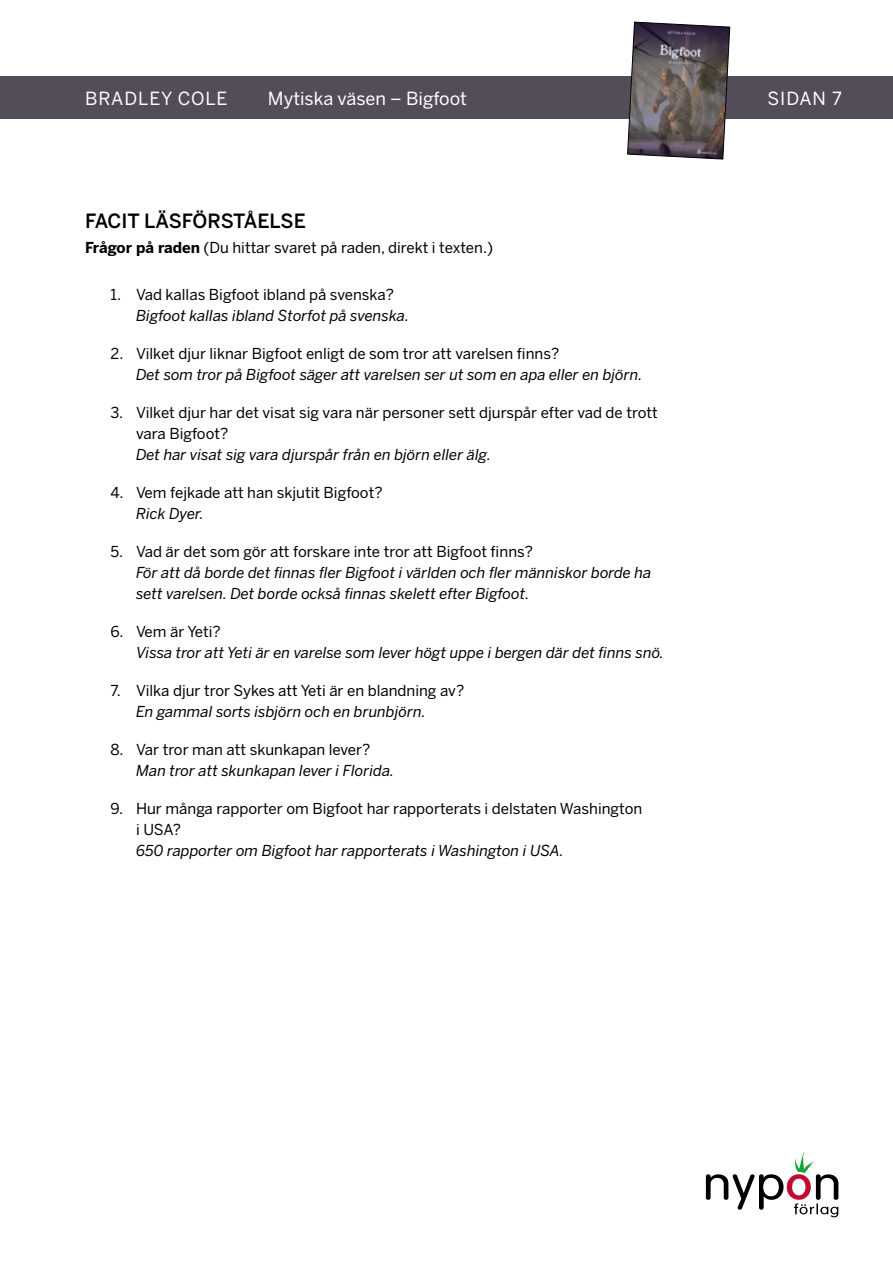
<style>
.page{position:relative;width:893px;height:1263px;background:#fff}
.page>*{position:absolute;margin:0;border:0;box-sizing:border-box;transform-origin:0 0}
.t1{font:500 19.5px "Benton Sans";letter-spacing:-.005em;color:#000}
.t2{font:18px "Benton Sans";color:#fff}
.t3{font:18px "Benton Sans";letter-spacing:.05em;color:#fff}
.t4{font:15px/21px "Benton Sans";color:#000}
.t5{font:italic 15px/21px "Benton Sans";color:#000}
.s1{font-weight:700}
</style>
<div class="page">
<svg style="left:706px;top:1152px;width:132px;height:65px"></svg>
<div style="left:0;top:77px;width:893px;height:42px;background:#534d59"></div>
<svg style="left:627px;top:21px;width:103px;height:139px;background:#696164"></svg>
<p class="t3" style="left:85px;top:87px;width:144px">BRADLEY COLE</p>
<p class="t2" style="left:268px;top:87px;width:201px">Mytiska väsen – Bigfoot</p>
<p class="t2" style="left:768px;top:87px;width:76px">SIDAN 7</p>
<h1 class="t1" style="left:85px;top:209px;width:222px">FACIT LÄSFÖRSTÅELSE</h1>
<p class="t4" style="left:85px;top:237px;width:410px"><span class="s1">Frågor på raden</span> (Du hittar svaret på raden, direkt i texten.)</p>
<p class="t4" style="left:111px;top:284px;width:285px">1. Vad kallas Bigfoot ibland på svenska?</p>
<p class="t5" style="left:136px;top:305px;width:275px">Bigfoot kallas ibland Storfot på svenska.</p>
<p class="t4" style="left:111px;top:343px;width:450px">2. Vilket djur liknar Bigfoot enligt de som tror att varelsen finns?</p>
<p class="t5" style="left:136px;top:364px;width:508px">Det som tror på Bigfoot säger att varelsen ser ut som en apa eller en björn.</p>
<p class="t4" style="left:136px;top:402px;width:523px;text-indent:-26px">3. Vilket djur har det visat sig vara när personer sett djurspår efter vad de trott vara Bigfoot?</p>
<p class="t5" style="left:136px;top:444px;width:357px">Det har visat sig vara djurspår från en björn eller älg.</p>
<p class="t4" style="left:111px;top:482px;width:273px">4. Vem fejkade att han skjutit Bigfoot?</p>
<p class="t5" style="left:136px;top:503px;width:69px">Rick Dyer.</p>
<p class="t4" style="left:111px;top:541px;width:424px">5. Vad är det som gör att forskare inte tror att Bigfoot finns?</p>
<p class="t5" style="left:136px;top:562px;width:517px">För att då borde det finnas fler Bigfoot i världen och fler människor borde ha sett varelsen. Det borde också finnas skelett efter Bigfoot.</p>
<p class="t4" style="left:111px;top:621px;width:112px">6. Vem är Yeti?</p>
<p class="t5" style="left:136px;top:642px;width:529px">Vissa tror att Yeti är en varelse som lever högt uppe i bergen där det finns snö.</p>
<p class="t4" style="left:111px;top:680px;width:355px">7. Vilka djur tror Sykes att Yeti är en blandning av?</p>
<p class="t5" style="left:136px;top:701px;width:291px">En gammal sorts isbjörn och en brunbjörn.</p>
<p class="t4" style="left:111px;top:739px;width:261px">8. Var tror man att skunkapan lever?</p>
<p class="t5" style="left:136px;top:760px;width:260px">Man tror att skunkapan lever i Florida.</p>
<p class="t4" style="left:136px;top:798px;width:508px;text-indent:-26px">9. Hur många rapporter om Bigfoot har rapporterats i delstaten Washington i USA?</p>
<p class="t5" style="left:136px;top:840px;width:429px">650 rapporter om Bigfoot har rapporterats i Washington i USA.</p>
</div>
